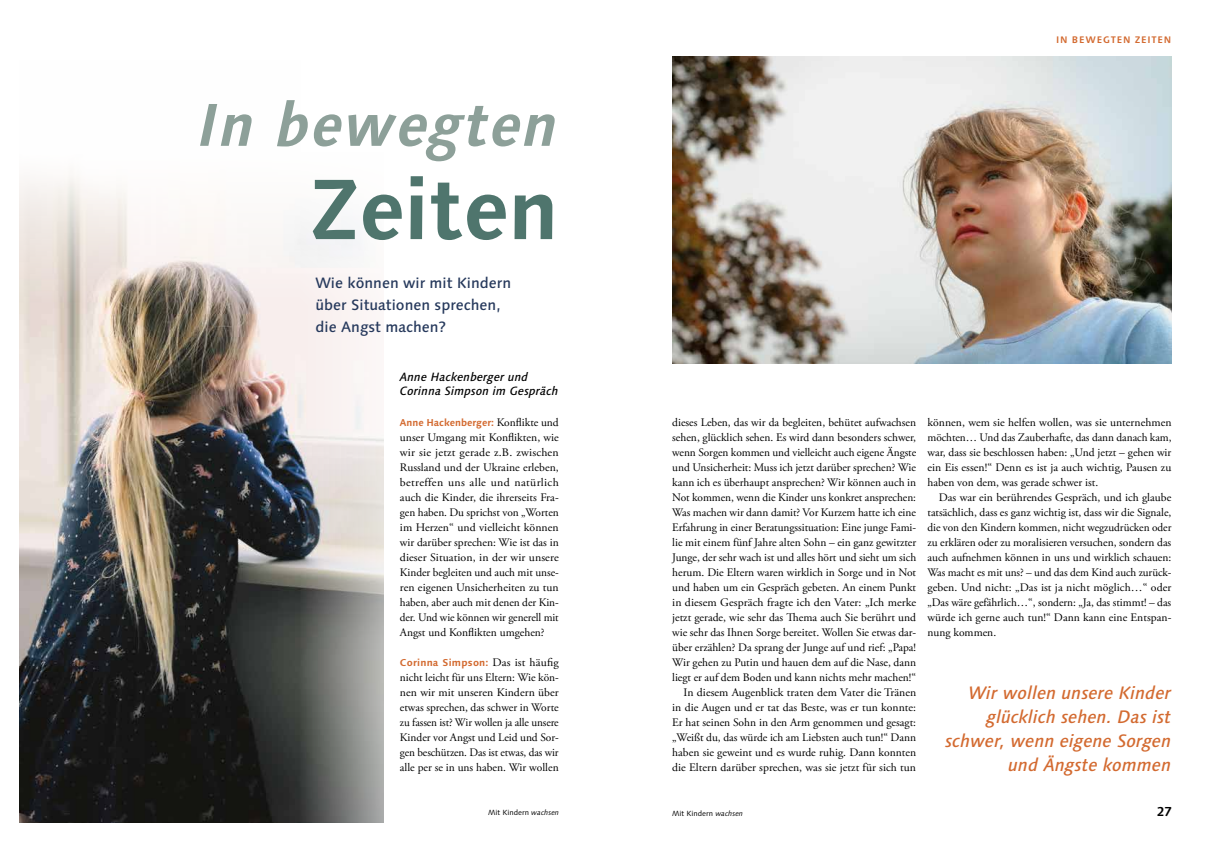
<style>
.page{position:relative;width:1231px;height:842px;background:#fff}
.page>*{position:absolute;margin:0;border:0;box-sizing:border-box;transform-origin:0 0}
.t1{font:700 85.3px "Syntax Next LT Pro";letter-spacing:-.01em;color:#4f756d}
.t2{font:italic 700 60.3px "Syntax Next LT Pro";letter-spacing:.03em;color:#8da099}
.t3{font:italic 500 18px/24px "Syntax Next LT Pro";color:#d36a30;text-align:right}
.t4{font:500 15px/22px "Syntax Next LT Pro";color:#26395c}
.t5{font:700 13px "Syntax Next LT Pro";color:#000}
.t6{font:italic 500 12px/14.4px "Syntax Next LT Pro";letter-spacing:.005em;color:#000}
.t7{font:11.5px/15px "Adobe Garamond Pro";color:#000;text-align:justify}
.t8{font:700 10px "Syntax Next LT Pro";color:#d36a30}
.t9{font:700 10px "Syntax Next LT Pro";letter-spacing:.02em;color:#d36a30}
.t10{font:700 9.5px "Syntax Next LT Pro";letter-spacing:.08em;color:#d36a30}
.t11{font:7.5px "Syntax Next LT Pro";color:#000}
.s1{font-family:"Adobe Garamond Pro";font-weight:400;font-size:11.5px;color:#000}
.s2{font-style:italic}
</style>
<div class="page">
<img style="left:20px;top:176px;width:364px;height:646px">
<img style="left:672px;top:57px;width:499px;height:307px">
<h2 class="t2" style="left:198px;top:86px;width:362px">In bewegten</h2>
<h1 class="t1" style="left:309px;top:155px;width:251px">Zeiten</h1>
<h3 class="t4" style="left:315px;top:271px;width:197px">Wie können wir mit Kindern über Situationen sprechen, die Angst machen?</h3>
<p class="t6" style="left:400px;top:370px;width:160px">Anne Hackenberger und<br>Corinna Simpson im Gespräch</p>
<p class="t8" style="left:400px;top:416px;width:160px">Anne Hackenberger: <span class="s1">Konflikte und</span></p>
<p class="t7" style="left:400px;top:430px;width:160px">unser Umgang mit Konflikten, wie wir sie jetzt gerade z.B. zwischen Russland und der Ukraine erleben, betreffen uns alle und natürlich auch die Kinder, die ihrerseits Fra&shy;gen haben. Du sprichst von „Worten im Herzen“ und vielleicht können wir darüber sprechen: Wie ist das in dieser Situation, in der wir unsere Kinder begleiten und auch mit unse&shy;ren eigenen Unsicherheiten zu tun haben, aber auch mit denen der Kin&shy;der. Und wie können wir generell mit Angst und Konflikten umgehen?</p>
<p class="t9" style="left:400px;top:656px;width:160px">Corinna Simpson: <span class="s1">Das ist häufig</span></p>
<p class="t7" style="left:400px;top:670px;width:160px">nicht leicht für uns Eltern: Wie kön&shy;nen wir mit unseren Kindern über etwas sprechen, das schwer in Worte zu fassen ist? Wir wollen ja alle unsere Kinder vor Angst und Leid und Sor&shy;gen beschützen. Das ist etwas, das wir alle per se in uns haben. Wir wollen</p>
<p class="t10" style="left:1056px;top:34px;width:117px">IN BEWEGTEN ZEITEN</p>
<p class="t7" style="left:672px;top:415px;width:245px;text-align:right">dieses Leben, das wir da begleiten, behütet aufwachsen sehen, glücklich sehen. Es wird dann besonders schwer, wenn Sorgen kommen und vielleicht auch eigene Ängste und Unsicherheit: Muss ich jetzt darüber sprechen? Wie kann ich es überhaupt ansprechen? Wir können auch in Not kommen, wenn die Kinder uns konkret ansprechen:<br>Was machen wir dann damit? Vor Kurzem hatte ich eine Erfahrung in einer Beratungssituation: Eine junge Fami&shy;lie mit einem fünf Jahre alten Sohn – ein ganz gewitzter Junge, der sehr wach ist und alles hört und sieht um sich herum. Die Eltern waren wirklich in Sorge und in Not und haben um ein Gespräch gebeten. An einem Punkt in diesem Gespräch fragte ich den Vater: „Ich merke jetzt gerade, wie sehr das Thema auch Sie berührt und wie sehr das Ihnen Sorge bereitet. Wollen Sie etwas dar&shy;über erzählen? Da sprang der Junge auf und rief: „Papa!<br>Wir gehen zu Putin und hauen dem auf die Nase, dann liegt er auf dem Boden und kann nichts mehr machen!“ In diesem Augenblick traten dem Vater die Tränen in die Augen und er tat das Beste, was er tun konnte:<br>Er hat seinen Sohn in den Arm genommen und gesagt: „Weißt du, das würde ich am Liebsten auch tun!“ Dann haben sie geweint und es wurde ruhig. Dann konnten die Eltern darüber sprechen, was sie jetzt für sich tun</p>
<p class="t7" style="left:927px;top:415px;width:245px">können, wem sie helfen wollen, was sie unternehmen möchten… Und das Zauberhafte, das dann danach kam, war, dass sie beschlossen haben: „Und jetzt – gehen wir ein Eis essen!“ Denn es ist ja auch wichtig, Pausen zu haben von dem, was gerade schwer ist.</p>
<p class="t7" style="left:927px;top:490px;width:245px;text-indent:11px">Das war ein berührendes Gespräch, und ich glaube tatsächlich, dass es ganz wichtig ist, dass wir die Signale, die von den Kindern kommen, nicht wegzudrücken oder zu erklären oder zu moralisieren versuchen, sondern das auch aufnehmen können in uns und wirklich schauen:<br>Was macht es mit uns? – und das dem Kind auch zurück&shy;geben. Und nicht: „Das ist ja nicht möglich…“ oder „Das wäre gefährlich…“, sondern: „Ja, das stimmt! – das würde ich gerne auch tun!“ Dann kann eine Entspan&shy;nung kommen.</p>
<h3 class="t3" style="left:945px;top:680px;width:227px">Wir wollen unsere Kinder glücklich sehen. Das ist schwer, wenn eigene Sorgen und Ängste kommen</h3>
<p class="t11" style="left:488px;top:808px;width:72px">Mit Kindern <span class="s2">wachsen</span></p>
<p class="t11" style="left:672px;top:808px;width:72px">Mit Kindern <span class="s2">wachsen</span></p>
<p class="t5" style="left:1156px;top:804px;width:16px">27</p>
</div>
